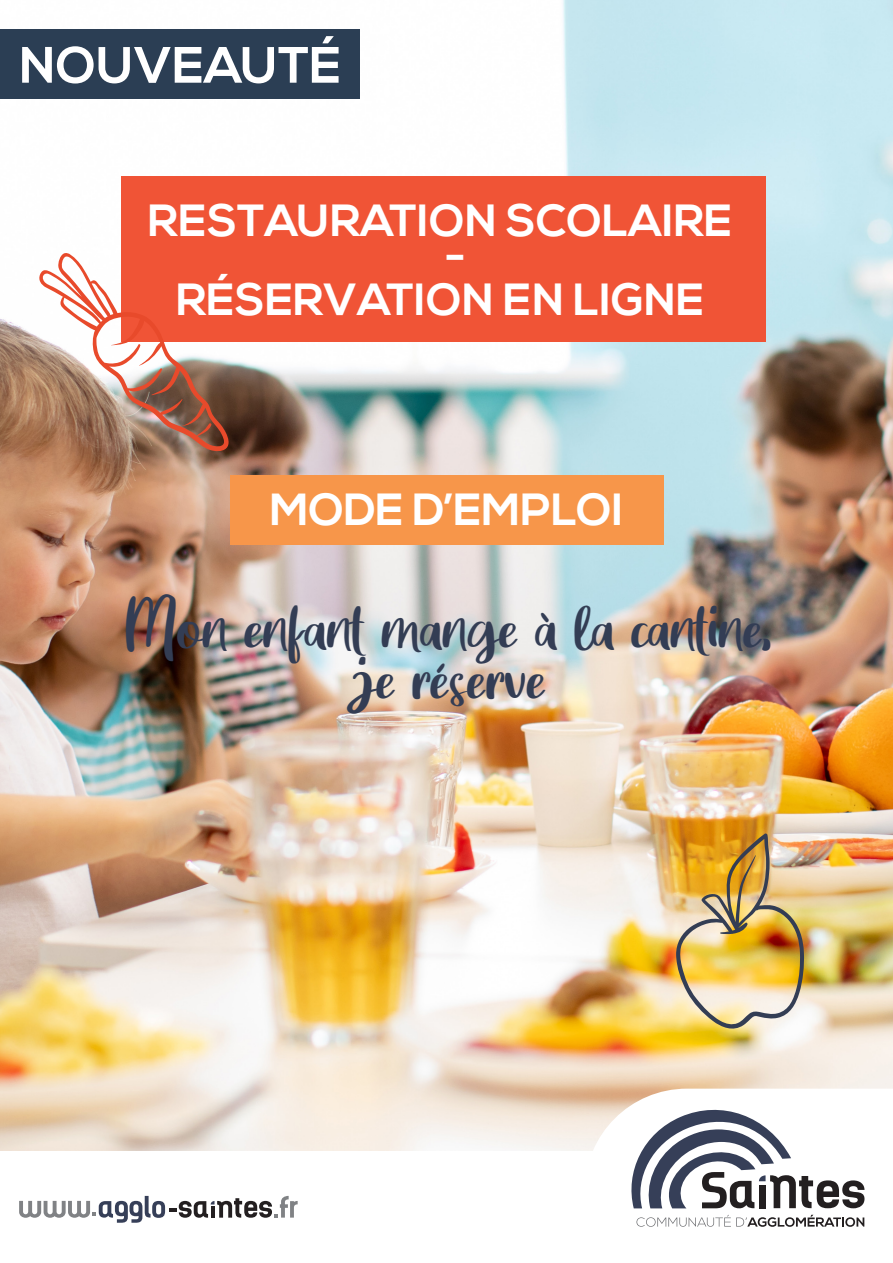
<style>
.page{position:relative;width:893px;height:1263px;background:#fff}
.page>*{position:absolute;margin:0;border:0;box-sizing:border-box;transform-origin:0 0}
.t1{font:700 51px "Nexa";color:#fff}
.t2{font:700 45px "Nexa";color:#fff}
.t3{font:42px "Great Wishes";color:#333d54}
</style>
<div class="page">
<img style="left:0;top:0;width:893px;height:1151px">
<div style="left:0;top:29px;width:359px;height:70px;background:#2b3e54"></div>
<div style="left:121px;top:176px;width:644px;height:165px;background:#f05436"></div>
<div style="left:230px;top:475px;width:433px;height:69px;background:#f7964a"></div>
<svg style="left:585px;top:1089px;width:308px;height:138px"></svg>
<svg style="left:636px;top:1215px;width:228px;height:12px"></svg>
<svg style="left:625px;top:1099px;width:239px;height:109px"></svg>
<svg style="left:19px;top:1196px;width:279px;height:27px"></svg>
<svg style="left:38px;top:251px;width:192px;height:201px"></svg>
<img style="left:676px;top:833px;width:128px;height:199px">
<p class="t1" style="left:19px;top:36px;width:323px">NOUVEAUTÉ</p>
<p class="t2" style="left:148px;top:195px;width:586px">RESTAURATION SCOLAIRE</p>
<p class="t2" style="left:445px;top:231px;width:22px">-</p>
<p class="t2" style="left:176px;top:273px;width:529px">RÉSERVATION EN LIGNE</p>
<p class="t2" style="left:270px;top:483px;width:355px">MODE D’EMPLOI</p>
<p class="t3" style="left:126px;top:615px;width:648px">Mon enfant mange à la cantine,</p>
<p class="t3" style="left:352px;top:666px;width:195px">je réserve</p>
</div>
